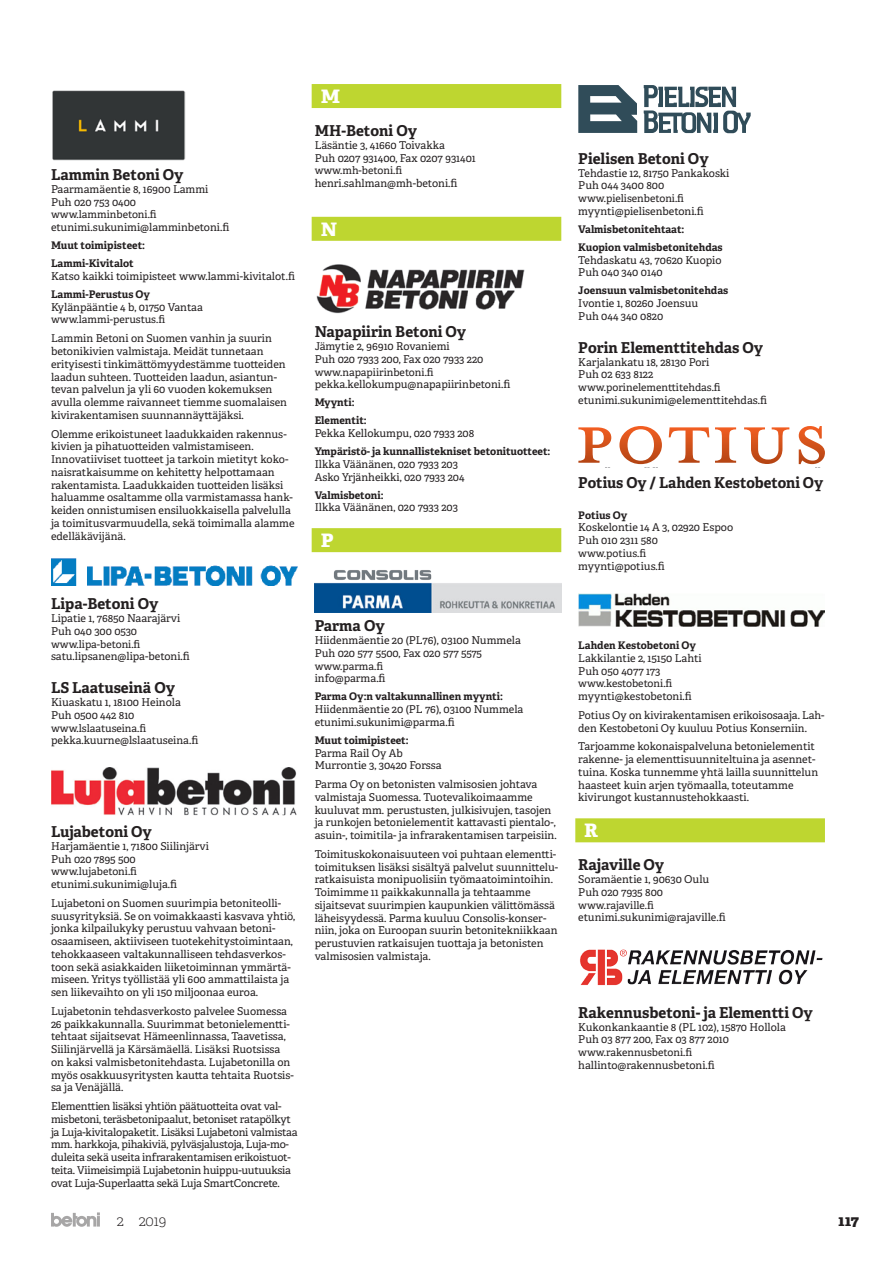
<style>
.page{position:relative;width:893px;height:1263px;background:#fff}
.page>*{position:absolute;margin:0;border:0;box-sizing:border-box;transform-origin:0 0}
.t1{font:700 24px "Adelle";color:#fff}
.t2{font:700 15px "Adelle";color:#231f20}
.t3{font:100 15px "Adelle";color:#231f20}
.t4{font:800 15px "Adelle";color:#231f20}
.t5{font:10.8px/12.8px "Adelle";color:#231f20}
.t6{font:10.8px/12.8px "Adelle";letter-spacing:-.02em;color:#231f20}
.t7{font:700 10.5px/18px "Adelle";color:#231f20}
.t8{font:10.5px "Adelle";color:#231f20}
</style>
<div class="page">
<svg style="left:51px;top:1212px;width:49px;height:15px"></svg>
<img style="left:52px;top:90px;width:133px;height:70px">
<img style="left:51px;top:558px;width:247px;height:27px">
<img style="left:51px;top:767px;width:246px;height:48px">
<div style="left:312px;top:84px;width:249px;height:24px;background:#bed630"></div>
<div style="left:312px;top:217px;width:249px;height:24px;background:#bed630"></div>
<div style="left:312px;top:528px;width:249px;height:24px;background:#bed630"></div>
<img style="left:316px;top:264px;width:209px;height:50px">
<img style="left:315px;top:552px;width:246px;height:60px">
<div style="left:575px;top:818px;width:250px;height:24px;background:#bed630"></div>
<svg style="left:578px;top:85px;width:59px;height:48px"></svg>
<svg style="left:644px;top:85px;width:107px;height:48px"></svg>
<svg style="left:578px;top:426px;width:247px;height:38px"></svg>
<img style="left:578px;top:593px;width:247px;height:34px">
<img style="left:580px;top:949px;width:243px;height:37px">
<p class="t2" style="left:51px;top:165px;width:134px">Lammin Betoni Oy</p>
<p class="t5" style="left:51px;top:183px;width:159px">Paarmamäentie 8, 16900 Lammi<br>Puh 020 753 0400</p>
<p class="t8" style="left:51px;top:208px;width:107px">www.lamminbetoni.fi</p>
<p class="t5" style="left:51px;top:221px;width:180px">etunimi.sukunimi@lamminbetoni.fi</p>
<p class="t7" style="left:51px;top:237px;width:95px">Muut toimipisteet:<br>Lammi-Kivitalot</p>
<p class="t5" style="left:51px;top:270px;width:245px">Katso kaikki toimipisteet www.lammi-kivitalot.fi</p>
<p class="t7" style="left:51px;top:285px;width:101px">Lammi-Perustus Oy</p>
<p class="t5" style="left:51px;top:301px;width:153px">Kylänpääntie 4 b, 01750 Vantaa</p>
<p class="t8" style="left:51px;top:313px;width:116px">www.lammi-perustus.fi</p>
<p class="t5" style="left:51px;top:332px;width:237px">Lammin Betoni on Suomen vanhin ja suurin betonikivien valmistaja. Meidät tunnetaan erityisesti tinkimättömyydestämme tuotteiden laadun suhteen. Tuotteiden laadun, asiantun&shy;tevan palvelun ja yli 60 vuoden kokemuksen avulla olemme raivanneet tiemme suomalaisen kivirakentamisen suunnannäyttäjäksi.</p>
<p class="t5" style="left:51px;top:427px;width:245px">Olemme erikoistuneet laadukkaiden rakennus&shy;kivien ja pihatuotteiden valmistamiseen.<br>Innovatiiviset tuotteet ja tarkoin mietityt koko&shy;naisratkaisumme on kehitetty helpottamaan rakentamista. Laadukkaiden tuotteiden lisäksi haluamme osaltamme olla varmistamassa hank&shy;keiden onnistumisen ensiluokkaisella palvelulla ja toimitusvarmuudella, sekä toimimalla alamme edelläkävijänä.</p>
<p class="t1" style="left:321px;top:79px;width:21px">m</p>
<p class="t2" style="left:315px;top:121px;width:104px">MH-Betoni Oy</p>
<p class="t5" style="left:315px;top:139px;width:163px">Läsäntie 3, 41660 Toivakka<br>Puh 0207 931400, Fax 0207 931401</p>
<p class="t8" style="left:315px;top:164px;width:89px">www.mh-betoni.fi</p>
<p class="t5" style="left:315px;top:177px;width:144px">henri.sahlman@mh-betoni.fi</p>
<p class="t1" style="left:321px;top:212px;width:18px">n</p>
<p class="t2" style="left:315px;top:322px;width:153px">Napapiirin Betoni Oy</p>
<p class="t5" style="left:315px;top:340px;width:170px">Jämytie 2, 96910 Rovaniemi<br>Puh 020 7933 200, Fax 020 7933 220</p>
<p class="t8" style="left:315px;top:365px;width:120px">www.napapiirinbetoni.fi</p>
<p class="t5" style="left:315px;top:378px;width:197px">pekka.kellokumpu@napapiirinbetoni.fi</p>
<p class="t7" style="left:315px;top:394px;width:54px">Myynti:<br>Elementit:</p>
<p class="t5" style="left:315px;top:427px;width:161px">Pekka Kellokumpu, 020 7933 208</p>
<p class="t7" style="left:315px;top:442px;width:237px">Ympäristö- ja kunnallistekniset betonituotteet:</p>
<p class="t5" style="left:315px;top:458px;width:151px">Ilkka Väänänen, 020 7933 203<br>Asko Yrjänheikki, 020 7933 204</p>
<p class="t7" style="left:315px;top:486px;width:70px">Valmisbetoni:</p>
<p class="t5" style="left:315px;top:501px;width:145px">Ilkka Väänänen, 020 7933 203</p>
<p class="t1" style="left:321px;top:523px;width:14px">p</p>
<p class="t2" style="left:51px;top:594px;width:109px">Lipa-Betoni Oy</p>
<p class="t5" style="left:51px;top:612px;width:131px">Lipatie 1, 76850 Naarajärvi<br>Puh 040 300 0530</p>
<p class="t8" style="left:51px;top:637px;width:91px">www.lipa-betoni.fi</p>
<p class="t5" style="left:51px;top:650px;width:140px">satu.lipsanen@lipa-betoni.fi</p>
<p class="t2" style="left:51px;top:678px;width:125px">LS Laatuseinä Oy</p>
<p class="t5" style="left:51px;top:696px;width:131px">Kiuaskatu 1, 18100 Heinola<br>Puh 0500 442 810</p>
<p class="t8" style="left:51px;top:721px;width:97px">www.lslaatuseina.fi</p>
<p class="t5" style="left:51px;top:734px;width:149px">pekka.kuurne@lslaatuseina.fi</p>
<p class="t2" style="left:51px;top:822px;width:102px">Lujabetoni Oy</p>
<p class="t5" style="left:51px;top:840px;width:160px">Harjamäentie 1, 71800 Siilinjärvi<br>Puh 020 7895 500</p>
<p class="t8" style="left:51px;top:865px;width:87px">www.lujabetoni.fi</p>
<p class="t5" style="left:51px;top:875px;width:232px;line-height:18.8px">etunimi.sukunimi@luja.fi<br>Lujabetoni on Suomen suurimpia betoniteolli-</p>
<p class="t5" style="left:51px;top:909px;width:246px">suusyrityksiä. Se on voimakkaasti kasvava yhtiö, jonka kilpailukyky perustuu vahvaan betoni&shy;osaamiseen, aktiiviseen tuotekehitystoimintaan, tehokkaaseen valtakunnalliseen tehdasverkos&shy;toon sekä asiakkaiden liiketoiminnan ymmärtä&shy;miseen. Yritys työllistää yli 600 ammattilaista ja sen liikevaihto on yli 150 miljoonaa euroa.</p>
<p class="t5" style="left:51px;top:1005px;width:244px">Lujabetonin tehdasverkosto palvelee Suomessa 26 paikkakunnalla. Suurimmat betonielementti&shy;tehtaat sijaitsevat Hämeenlinnassa, Taavetissa, Siilinjärvellä ja Kärsämäellä. Lisäksi Ruotsissa on kaksi valmisbetonitehdasta. Lujabetonilla on myös osakkuusyritysten kautta tehtaita Ruotsis&shy;sa ja Venäjällä.</p>
<p class="t6" style="left:51px;top:1100px;width:248px">Elementtien lisäksi yhtiön päätuotteita ovat val&shy;misbetoni, teräsbetonipaalut, betoniset ratapölkyt ja Luja-kivitalopaketit. Lisäksi Lujabetoni valmistaa mm. harkkoja, pihakiviä, pylväsjalustoja, Luja-mo&shy;duleita sekä useita infrarakentamisen erikoistuot&shy;teita. Viimeisimpiä Lujabetonin huippu-uutuuksia ovat Luja-Superlaatta sekä Luja SmartConcrete.</p>
<p class="t2" style="left:315px;top:616px;width:72px">Parma Oy</p>
<p class="t5" style="left:315px;top:634px;width:208px">Hiidenmäentie 20 (PL76), 03100 Nummela<br>Puh 020 577 5500, Fax 020 577 5575</p>
<p class="t8" style="left:315px;top:659px;width:70px">www.parma.fi</p>
<p class="t5" style="left:315px;top:672px;width:72px">info@parma.fi</p>
<p class="t7" style="left:315px;top:688px;width:190px">Parma Oy:n valtakunnallinen myynti:</p>
<p class="t5" style="left:315px;top:703px;width:210px">Hiidenmäentie 20 (PL 76), 03100 Nummela etunimi.sukunimi@parma.fi</p>
<p class="t7" style="left:315px;top:731px;width:95px">Muut toimipisteet:</p>
<p class="t5" style="left:315px;top:746px;width:128px">Parma Rail Oy Ab<br>Murrontie 3, 30420 Forssa</p>
<p class="t5" style="left:315px;top:778px;width:243px">Parma Oy on betonisten valmisosien johtava valmistaja Suomessa. Tuotevalikoimaamme kuuluvat mm. perustusten, julkisivujen, tasojen ja runkojen betonielementit kattavasti pientalo-, asuin-, toimitila- ja infrarakentamisen tarpeisiin.</p>
<p class="t5" style="left:315px;top:848px;width:245px">Toimituskokonaisuuteen voi puhtaan elementti&shy;toimituksen lisäksi sisältyä palvelut suunnittelu&shy;ratkaisuista monipuolisiin työmaatoimintoihin.<br>Toimimme 11 paikkakunnalla ja tehtaamme sijaitsevat suurimpien kaupunkien välittömässä läheisyydessä. Parma kuuluu Consolis-konser&shy;niin, joka on Euroopan suurin betonitekniikkaan perustuvien ratkaisujen tuottaja ja betonisten valmisosien valmistaja.</p>
<p class="t2" style="left:578px;top:149px;width:132px">Pielisen Betoni Oy</p>
<p class="t5" style="left:578px;top:167px;width:153px">Tehdastie 12, 81750 Pankakoski<br>Puh 044 3400 800</p>
<p class="t8" style="left:578px;top:192px;width:107px">www.pielisenbetoni.fi</p>
<p class="t5" style="left:578px;top:205px;width:127px">myynti@pielisenbetoni.fi</p>
<p class="t7" style="left:578px;top:220px;width:146px">Valmisbetonitehtaat:<br>Kuopion valmisbetonitehdas</p>
<p class="t5" style="left:578px;top:254px;width:145px">Tehdaskatu 43, 70620 Kuopio<br>Puh 040 340 0140</p>
<p class="t7" style="left:578px;top:282px;width:151px">Joensuun valmisbetonitehdas</p>
<p class="t5" style="left:578px;top:297px;width:121px">Ivontie 1, 80260 Joensuu<br>Puh 044 340 0820</p>
<p class="t2" style="left:578px;top:338px;width:186px">Porin Elementtitehdas Oy</p>
<p class="t5" style="left:578px;top:356px;width:133px">Karjalankatu 18, 28130 Pori<br>Puh 02 633 8122</p>
<p class="t8" style="left:578px;top:381px;width:144px">www.porinelementtitehdas.fi</p>
<p class="t5" style="left:578px;top:394px;width:190px">etunimi.sukunimi@elementtitehdas.fi</p>
<p class="t2" style="left:578px;top:473px;width:246px">Potius Oy / Lahden Kestobetoni Oy</p>
<p class="t7" style="left:578px;top:506px;width:50px">Potius Oy</p>
<p class="t5" style="left:578px;top:521px;width:156px">Koskelontie 14 A 3, 02920 Espoo<br>Puh 010 2311 580</p>
<p class="t8" style="left:578px;top:547px;width:69px">www.potius.fi</p>
<p class="t5" style="left:578px;top:560px;width:88px">myynti@potius.fi</p>
<p class="t7" style="left:578px;top:636px;width:119px">Lahden Kestobetoni Oy</p>
<p class="t5" style="left:578px;top:652px;width:125px">Lakkilantie 2, 15150 Lahti<br>Puh 050 4077 173</p>
<p class="t8" style="left:578px;top:677px;width:95px">www.kestobetoni.fi</p>
<p class="t5" style="left:578px;top:687px;width:248px;line-height:18.8px">myynti@kestobetoni.fi<br>Potius Oy on kivirakentamisen erikoisosaaja. Lah-</p>
<p class="t5" style="left:578px;top:719px;width:238px;line-height:18.8px">den Kestobetoni Oy kuuluu Potius Konserniin.<br>Tarjoamme kokonaispalveluna betonielementit</p>
<p class="t5" style="left:578px;top:753px;width:241px">rakenne- ja elementtisuunniteltuina ja asennet&shy;tuina. Koska tunnemme yhtä lailla suunnittelun haasteet kuin arjen työmaalla, toteutamme kivirungot kustannustehokkaasti.</p>
<p class="t1" style="left:584px;top:814px;width:13px">r</p>
<p class="t2" style="left:578px;top:855px;width:87px">Rajaville Oy</p>
<p class="t5" style="left:578px;top:873px;width:133px">Soramäentie 1, 90630 Oulu<br>Puh 020 7935 800</p>
<p class="t8" style="left:578px;top:898px;width:77px">www.rajaville.fi</p>
<p class="t5" style="left:578px;top:911px;width:149px">etunimi.sukunimi@rajaville.fi</p>
<p class="t2" style="left:578px;top:1003px;width:236px">Rakennusbetoni- ja Elementti Oy</p>
<p class="t5" style="left:578px;top:1020px;width:209px">Kukonkankaantie 8 (PL 102), 15870 Hollola<br>Puh 03 877 200, Fax 03 877 2010</p>
<p class="t8" style="left:578px;top:1046px;width:115px">www.rakennusbetoni.fi</p>
<p class="t5" style="left:578px;top:1059px;width:138px">hallinto@rakennusbetoni.fi</p>
<h2 class="t3" style="left:117px;top:1211px;width:51px">2 2019</h2>
<h2 class="t4" style="left:838px;top:1211px;width:22px">117</h2>
</div>
